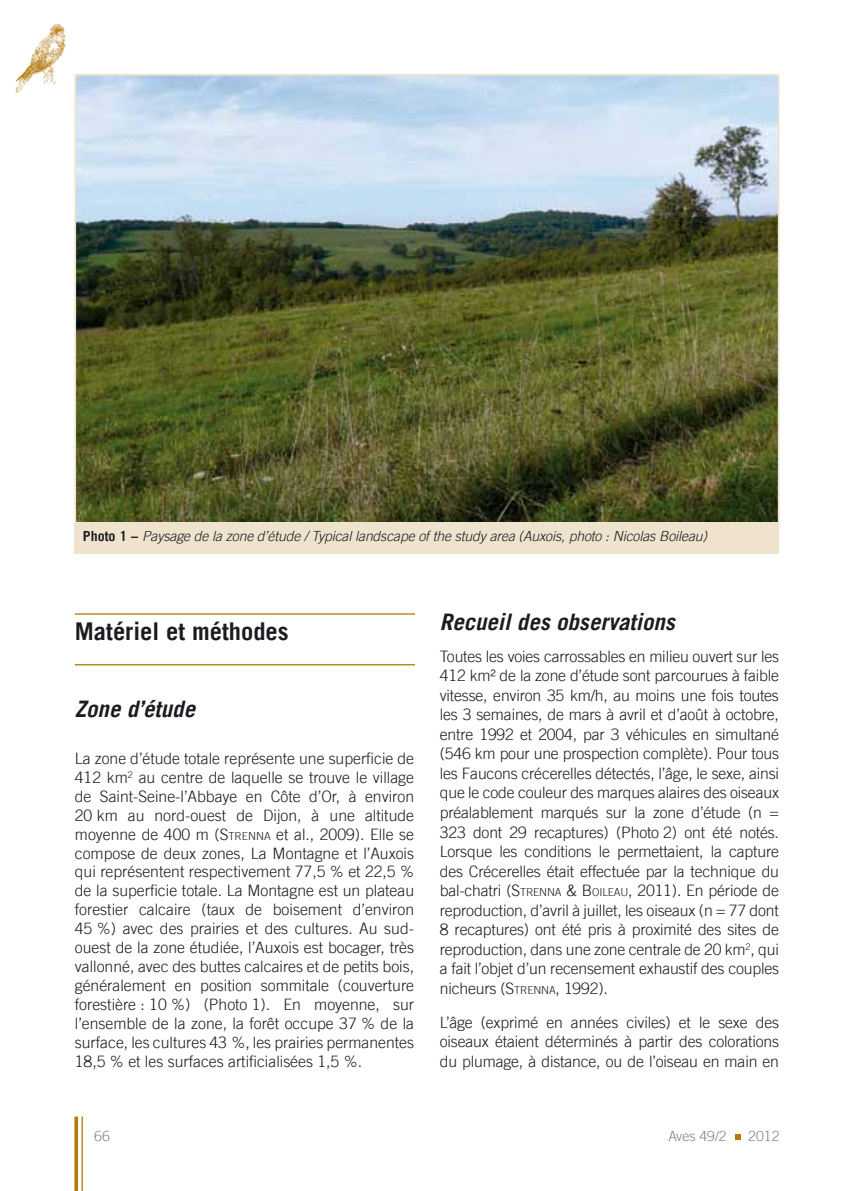
<style>
.page{position:relative;width:844px;height:1191px;background:#fff}
.page>*{position:absolute;margin:0;border:0;box-sizing:border-box;transform-origin:0 0}
.t1{font:700 24.5px "Trade Gothic";color:#1b1c20}
.t2{font:italic 700 22.75px "Trade Gothic";color:#1b1c20}
.t3{font:300 15.75px/19.6px "Trade Gothic";letter-spacing:-.01em;color:#1b1c20;text-align:justify}
.t4{font:italic 300 14px "Trade Gothic";letter-spacing:-.01em;color:#1b1c20}
.t5{font:300 14px "Trade Gothic";color:#818084}
.s1{font-weight:700;font-style:normal}
.s2{font-style:inherit}
.s3{font-size:11.03px}
</style>
<div class="page">
<svg style="left:735px;top:1134px;width:5px;height:5px"></svg>
<svg style="left:74px;top:1116px;width:4px;height:75px"></svg>
<hr style="left:81px;top:1116px;width:2px;height:75px;background:#b47900">
<img style="left:15px;top:23px;width:51px;height:70px">
<hr style="left:75px;top:613px;width:340px;height:1px;background:#b47900">
<hr style="left:75px;top:664px;width:340px;height:1px;background:#b47900">
<img style="left:77px;top:77px;width:699px;height:446px">
<div style="left:74px;top:523px;width:705px;height:31px;background:#efe3ce"></div>
<p class="t4" style="left:83px;top:528px;width:625px"><span class="s1">Photo 1 –</span> Paysage de la zone d’étude / Typical landscape of the study area (Auxois, photo : Nicolas Boileau)</p>
<h1 class="t1" style="left:75px;top:616px;width:215px">Matériel et méthodes</h1>
<h2 class="t2" style="left:75px;top:695px;width:122px">Zone d’étude</h2>
<p class="t3" style="left:75px;top:748px;width:341px;line-height:18.9px">La zone d’étude totale représente une superficie de 412 km<sup>2</sup> au centre de laquelle se trouve le village de Saint-Seine-l’Abbaye en Côte d’Or, à environ 20 km au nord-ouest de Dijon, à une altitude moyenne de 400 m (<span class="s2">S</span><span class="s3">TRENNA</span> et al., 2009). Elle se compose de deux zones, La Montagne et l’Auxois qui représentent respectivement 77,5 % et 22,5 % de la superficie totale. La Montagne est un plateau forestier calcaire (taux de boisement d’environ 45 %) avec des prairies et des cultures. Au sud&shy;ouest de la zone étudiée, l’Auxois est bocager, très vallonné, avec des buttes calcaires et de petits bois, généralement en position sommitale (couverture forestière : 10 %) (Photo 1). En moyenne, sur l’ensemble de la zone, la forêt occupe 37 % de la surface, les cultures 43 %, les prairies permanentes 18,5 % et les surfaces artificialisées 1,5 %.</p>
<h2 class="t2" style="left:439px;top:607px;width:237px">Recueil des observations</h2>
<p class="t3" style="left:439px;top:646px;width:341px">Toutes les voies carrossables en milieu ouvert sur les 412 km² de la zone d’étude sont parcourues à faible vitesse, environ 35 km/h, au moins une fois toutes les 3 semaines, de mars à avril et d’août à octobre, entre 1992 et 2004, par 3 véhicules en simultané (546 km pour une prospection complète). Pour tous les Faucons crécerelles détectés, l’âge, le sexe, ainsi que le code couleur des marques alaires des oiseaux préalablement marqués sur la zone d’étude (n = 323 dont 29 recaptures) (Photo 2) ont été notés.<br>Lorsque les conditions le permettaient, la capture des Crécerelles était effectuée par la technique du bal-chatri (<span class="s2">S</span><span class="s3">TRENNA</span> <span class="s2">&amp; B</span> <span class="s3">OILEAU</span>, 2011). En période de reproduction, d’avril à juillet, les oiseaux (n = 77 dont 8 recaptures) ont été pris à proximité des sites de reproduction, dans une zone centrale de 20 km<sup>2</sup>, qui a fait l’objet d’un recensement exhaustif des couples nicheurs (<span class="s2">S</span><span class="s3">TRENNA</span>, 1992).</p>
<p class="t3" style="left:439px;top:1012px;width:341px">L’âge (exprimé en années civiles) et le sexe des oiseaux étaient déterminés à partir des colorations du plumage, à distance, ou de l’oiseau en main en</p>
<p class="t5" style="left:94px;top:1128px;width:17px">66</p>
<p class="t5" style="left:668px;top:1128px;width:60px">Aves 49/2</p>
<p class="t5" style="left:748px;top:1128px;width:33px">2012</p>
</div>
